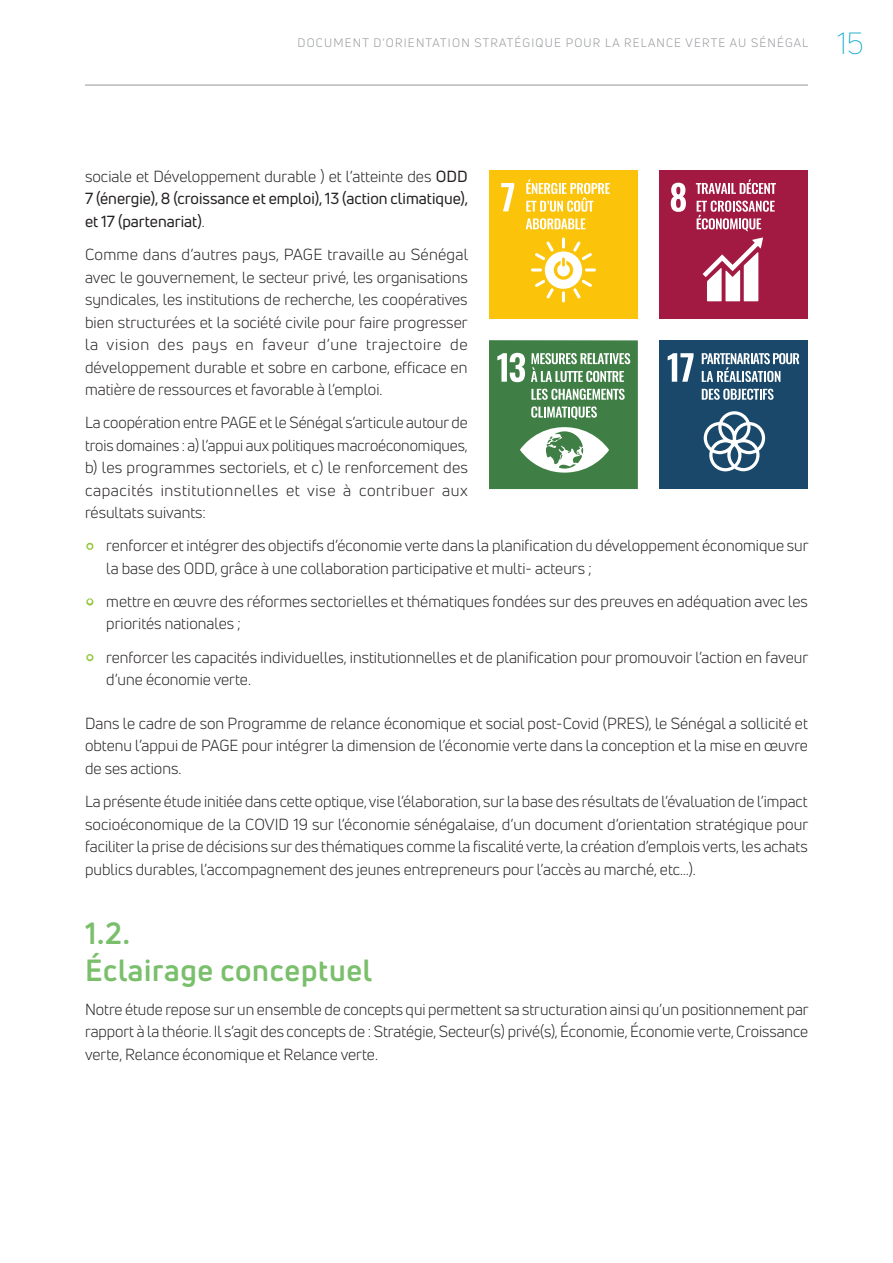
<style>
.page{position:relative;width:893px;height:1263px;background:#fff}
.page>*{position:absolute;margin:0;border:0;box-sizing:border-box;transform-origin:0 0}
.t1{font:700 30px/37.5px "Uni Neue";letter-spacing:.025em;color:#7abf6b}
.t2{font:300 30px "Uni Neue";color:#18acca}
.t3{font:15.75px/22.5px "Uni Neue";color:#231f20;text-align:justify}
.t4{font:15.75px/22.5px "Uni Neue";color:#231f20;text-align:justify}
.t5{font:12px "Uni Neue";letter-spacing:.1em;color:#939598}
.s1{font-style:inherit}
.s2{font-size:30px;color:#92c73d}
</style>
<div class="page">
<hr style="left:85px;top:85px;width:723px;height:1px;background:#939598">
<div style="left:489px;top:170px;width:149px;height:149px;background:#fcc30b"></div>
<svg style="left:501px;top:183px;width:13px;height:28px"></svg>
<svg style="left:526px;top:179px;width:84px;height:33px"></svg>
<svg style="left:526px;top:218px;width:59px;height:11px"></svg>
<svg style="left:531px;top:237px;width:65px;height:65px"></svg>
<div style="left:659px;top:170px;width:149px;height:149px;background:#a21942"></div>
<svg style="left:671px;top:183px;width:15px;height:29px"></svg>
<svg style="left:696px;top:179px;width:80px;height:15px"></svg>
<svg style="left:697px;top:201px;width:78px;height:30px"></svg>
<svg style="left:703px;top:237px;width:60px;height:64px"></svg>
<div style="left:489px;top:340px;width:149px;height:149px;background:#3f7e44"></div>
<svg style="left:497px;top:353px;width:28px;height:29px"></svg>
<svg style="left:531px;top:353px;width:99px;height:29px"></svg>
<svg style="left:531px;top:389px;width:94px;height:11px"></svg>
<svg style="left:531px;top:406px;width:66px;height:14px"></svg>
<svg style="left:520px;top:427px;width:89px;height:46px"></svg>
<div style="left:659px;top:340px;width:149px;height:149px;background:#19486a"></div>
<svg style="left:668px;top:353px;width:25px;height:29px"></svg>
<svg style="left:702px;top:353px;width:97px;height:29px"></svg>
<svg style="left:702px;top:389px;width:72px;height:11px"></svg>
<svg style="left:704px;top:411px;width:61px;height:60px"></svg>
<p class="t5" style="left:298px;top:36px;width:512px">DOCUMENT D’ORIENTATION STRATÉGIQUE POUR LA RELANCE VERTE AU SÉNÉGAL</p>
<h1 class="t2" style="left:837px;top:26px;width:28px">15</h1>
<p class="t4" style="left:85px;top:165px;width:385px"><span class="s1">sociale et Développement durable ) et l’atteinte des</span> ODD 7 (énergie), 8 (croissance et emploi), 13 (action climatique), et 17 (partenariat)<span class="s1">.</span></p>
<p class="t3" style="left:85px;top:243px;width:385px">Comme dans d’autres pays, PAGE travaille au Sénégal avec le gouvernement, le secteur privé, les organisations syndicales, les institutions de recherche, les coopératives bien structurées et la société civile pour faire progresser la vision des pays en faveur d’une trajectoire de développement durable et sobre en carbone, efficace en matière de ressources et favorable à l’emploi.</p>
<p class="t3" style="left:85px;top:411px;width:384px">La coopération entre PAGE et le Sénégal s’articule autour de trois domaines : a) l’appui aux politiques macroéconomiques, b) les programmes sectoriels, et c) le renforcement des capacités institutionnelles et vise à contribuer aux résultats suivants:</p>
<p class="t3" style="left:106px;top:534px;width:704px;text-indent:-21px"><span class="s2">•</span> renforcer et intégrer des objectifs d’économie verte dans la planification du développement économique sur la base des ODD, grâce à une collaboration participative et multi- acteurs ;</p>
<p class="t3" style="left:106px;top:590px;width:703px;text-indent:-21px"><span class="s2">•</span> mettre en œuvre des réformes sectorielles et thématiques fondées sur des preuves en adéquation avec les priorités nationales ;</p>
<p class="t3" style="left:106px;top:646px;width:703px;text-indent:-21px"><span class="s2">•</span> renforcer les capacités individuelles, institutionnelles et de planification pour promouvoir l’action en faveur d’une économie verte.</p>
<p class="t3" style="left:85px;top:712px;width:724px">Dans le cadre de son Programme de relance économique et social post-Covid (PRES), le Sénégal a sollicité et obtenu l’appui de PAGE pour intégrer la dimension de l’économie verte dans la conception et la mise en œuvre de ses actions.</p>
<p class="t3" style="left:85px;top:790px;width:725px">La présente étude initiée dans cette optique, vise l’élaboration, sur la base des résultats de l’évaluation de l’impact socioéconomique de la COVID 19 sur l’économie sénégalaise, d’un document d’orientation stratégique pour faciliter la prise de décisions sur des thématiques comme la fiscalité verte, la création d’emplois verts, les achats publics durables, l’accompagnement des jeunes entrepreneurs pour l’accès au marché, etc…).</p>
<h1 class="t1" style="left:85px;top:914px;width:288px">1.2.<br>Éclairage conceptuel</h1>
<p class="t3" style="left:85px;top:997px;width:725px">Notre étude repose sur un ensemble de concepts qui permettent sa structuration ainsi qu’un positionnement par rapport à la théorie. Il s’agit des concepts de : Stratégie, Secteur(s) privé(s), Économie, Économie verte, Croissance verte, Relance économique et Relance verte.</p>
</div>
